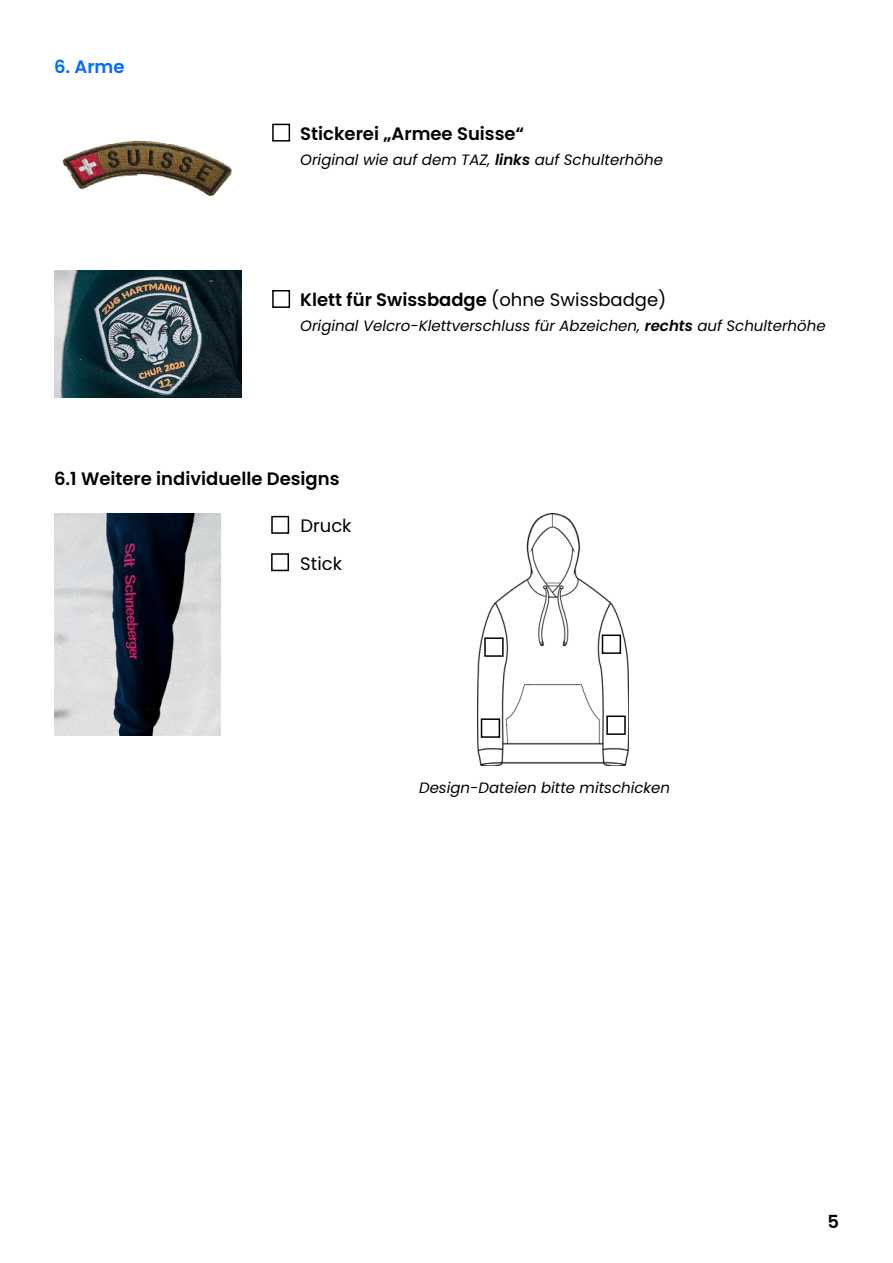
<style>
.page{position:relative;width:893px;height:1263px;background:#fff}
.page>*{position:absolute;margin:0;border:0;box-sizing:border-box;transform-origin:0 0}
.t1{font:600 18px "Poppins";color:#000}
.t2{font:18px/37.3px "Poppins";color:#000}
.t3{font:600 18px "Poppins";color:#006cff}
.t4{font:italic 15px "Poppins";color:#000}
.s1{font-weight:600}
.s2{font-weight:400}
</style>
<div class="page">
<img style="left:54px;top:513px;width:167px;height:222px">
<img style="left:477px;top:513px;width:152px;height:252px">
<img style="left:62px;top:140px;width:170px;height:57px">
<img style="left:54px;top:270px;width:188px;height:128px">
<div style="left:606px;top:715px;width:20px;height:20px;border:2px solid #000"></div>
<div style="left:481px;top:718px;width:19px;height:20px;border:2px solid #000"></div>
<div style="left:602px;top:634px;width:19px;height:20px;border:2px solid #000"></div>
<div style="left:484px;top:637px;width:20px;height:20px;border:2px solid #000"></div>
<div style="left:272px;top:290px;width:18px;height:18px;border:2px solid #000"></div>
<div style="left:272px;top:124px;width:18px;height:18px;border:2px solid #000"></div>
<div style="left:271px;top:516px;width:18px;height:18px;border:2px solid #000"></div>
<div style="left:271px;top:553px;width:18px;height:18px;border:2px solid #000"></div>
<p class="t3" style="left:54px;top:56px;width:72px">6. Arme</p>
<p class="t1" style="left:300px;top:123px;width:225px">Stickerei „Armee Suisse“</p>
<p class="t4" style="left:300px;top:151px;width:364px">Original wie auf dem TAZ, <span class="s1">links</span> auf Schulterhöhe</p>
<p class="t1" style="left:300px;top:289px;width:368px">Klett für Swissbadge <span class="s2">(ohne Swissbadge)</span></p>
<p class="t4" style="left:300px;top:317px;width:527px">Original Velcro-Klettverschluss für Abzeichen, <span class="s1">rechts</span> auf Schulterhöhe</p>
<p class="t1" style="left:54px;top:468px;width:287px">6.1 Weitere individuelle Designs</p>
<p class="t2" style="left:300px;top:507px;width:53px">Druck<br>Stick</p>
<p class="t4" style="left:419px;top:778px;width:253px">Design-Dateien bitte mitschicken</p>
<p class="t1" style="left:827px;top:1211px;width:13px">5</p>
</div>
